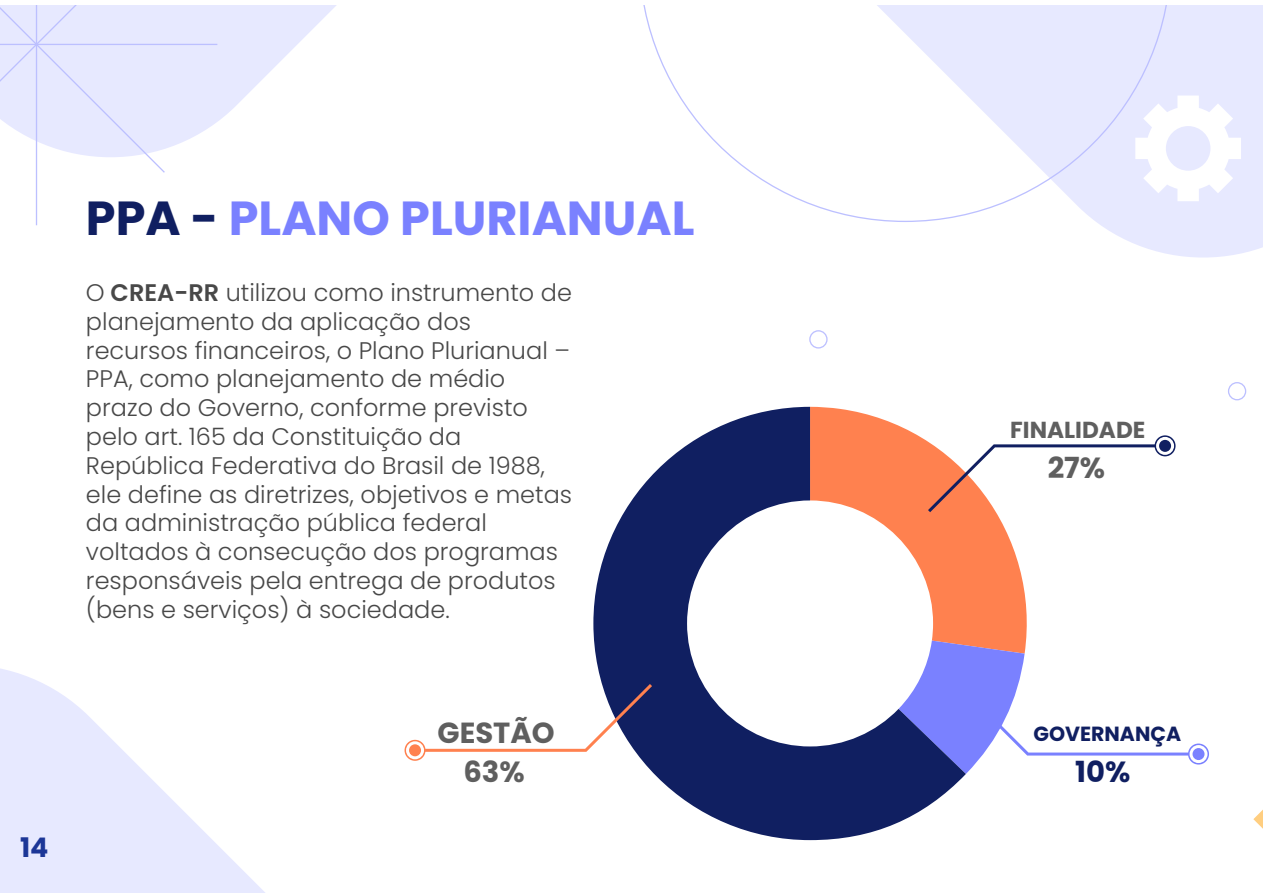
<style>
.page{position:relative;width:1263px;height:893px;background:#fff}
.page>*{position:absolute;margin:0;border:0;box-sizing:border-box;transform-origin:0 0}
.t1{font:700 47.7px "Poppins";color:#7a81ff}
.t2{font:700 29.1px/39.2px "Poppins";color:#5f5f5f;text-align:center}
.t3{font:700 29.1px "Poppins";color:#101f61}
.t4{font:700 27px "Poppins";color:#1c3697}
.t5{font:300 24px/28.8px "Poppins";color:#484848}
.t6{font:700 23.1px "Poppins";color:#5f5f5f}
.t7{font:700 20.4px "Poppins";color:#101f61}
.s1{color:#101f61}
.s2{font-weight:600}
</style>
<div class="page">
<svg style="left:37px;top:5px;width:299px;height:170px"></svg>
<svg style="left:0;top:668px;width:265px;height:225px;fill:#e7e9ff"></svg>
<svg style="left:1097px;top:5px;width:166px;height:253px;background:#e8eaff"></svg>
<svg style="left:1171px;top:96px;width:70px;height:105px"></svg>
<svg style="left:1253px;top:809px;width:10px;height:20px"></svg>
<div style="left:809px;top:330px;width:19px;height:19px;border:1px solid #7a81ff;border-radius:50%"></div>
<div style="left:1228px;top:382px;width:18px;height:18px;border:1px solid #7a81ff;border-radius:50%"></div>
<hr style="left:36px;top:5px;width:1px;height:220px;background:#7a81ff">
<hr style="left:0;top:44px;width:217px;height:1px;background:#7a81ff">
<svg style="left:0;top:5px;width:166px;height:169px;background:#e9eaff"></svg>
<svg style="left:643px;top:5px;width:528px;height:217px"></svg>
<svg style="left:966px;top:512px;width:61px;height:129px;background:#ff9368"></svg>
<svg style="left:593px;top:407px;width:373px;height:433px"></svg>
<svg style="left:404px;top:684px;width:248px;height:77px"></svg>
<svg style="left:898px;top:641px;width:311px;height:133px"></svg>
<svg style="left:928px;top:435px;width:247px;height:77px"></svg>
<p class="t4" style="left:20px;top:832px;width:30px">14</p>
<p class="t1" style="left:86px;top:191px;width:610px"><span class="s1">PPA -</span> PLANO PLURIANUAL</p>
<p class="t5" style="left:86px;top:278px;width:488px">O <span class="s2">CREA-RR</span> utilizou como instrumento de planejamento da aplicação dos recursos financeiros, o Plano Plurianual – PPA, como planejamento de médio prazo do Governo, conforme previsto pelo art. 165 da Constituição da República Federativa do Brasil de 1988, ele define as diretrizes, objetivos e metas da administração pública federal voltados à consecução dos programas responsáveis pela entrega de produtos (bens e serviços) à sociedade.</p>
<p class="t6" style="left:1010px;top:417px;width:137px">FINALIDADE</p>
<p class="t2" style="left:1048px;top:449px;width:59px">27%</p>
<p class="t2" style="left:437px;top:713px;width:119px">GESTÃO<br>63%</p>
<p class="t7" style="left:1033px;top:722px;width:149px">GOVERNANÇA</p>
<p class="t3" style="left:1075px;top:755px;width:57px">10%</p>
</div>
